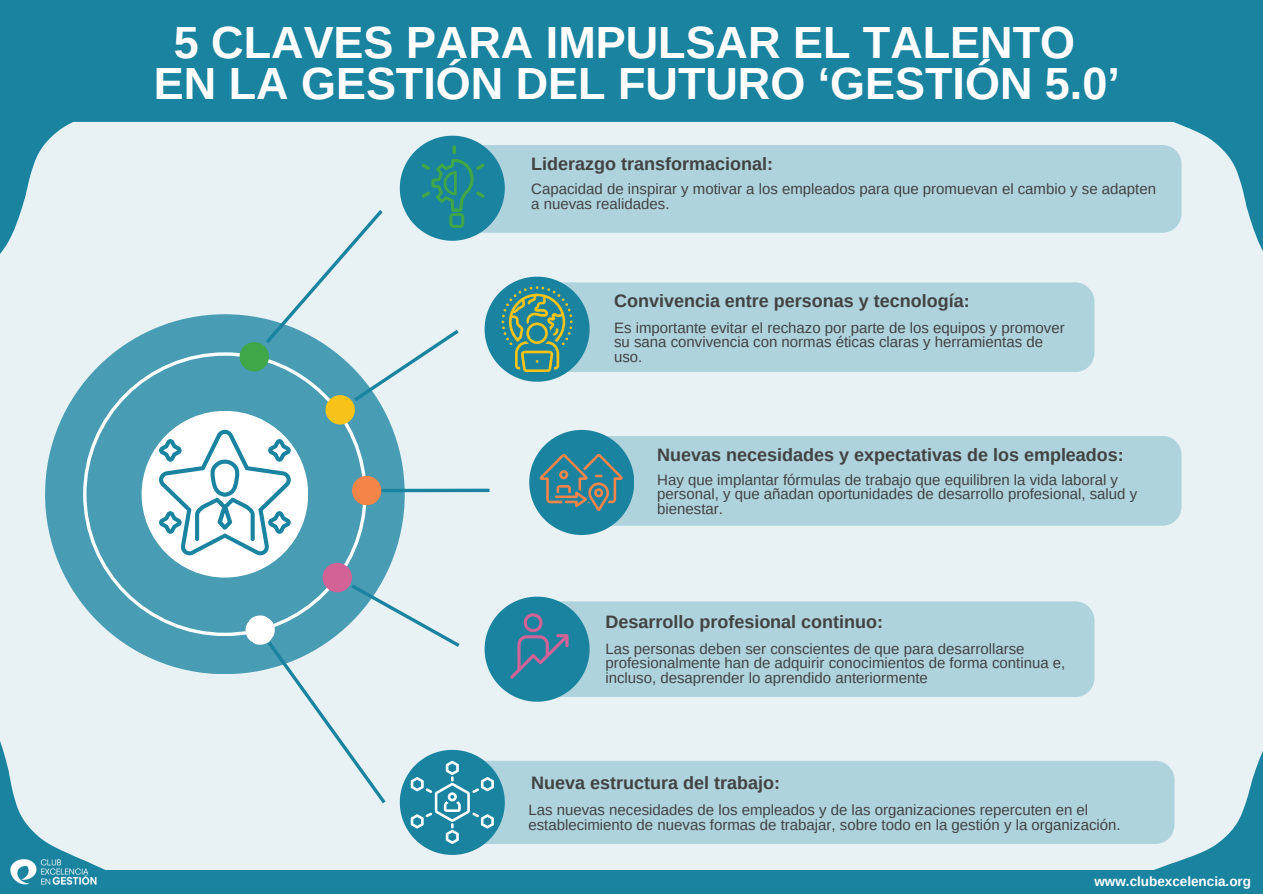
<style>
.page{position:relative;width:1263px;height:894px;background:#fff}
.page>*{position:absolute;margin:0;border:0;box-sizing:border-box;transform-origin:0 0}
.t1{font:700 45px "Arimo";color:#fff}
.t2{font:700 18px "Arimo";color:#424242}
.t3{font:15px/14.5px "Arimo";color:#424242}
.t4{font:700 13.5px "Arimo";color:#fff}
</style>
<div class="page">
<div style="left:0;top:122px;width:1263px;height:747px;background:#e8f2f5"></div>
<div style="left:45px;top:314px;width:360px;height:360px;background:#489cb3;border-radius:50%"></div>
<svg style="left:83px;top:555px;width:270px;height:80px"></svg>
<div style="left:142px;top:411px;width:166px;height:166px;background:#fff;border-radius:50%"></div>
<svg style="left:1107px;top:122px;width:156px;height:157px;background:#c0dce4"></svg>
<div style="left:435px;top:145px;width:746px;height:88px;background:#aed3dd;border-radius:19px"></div>
<div style="left:528px;top:282px;width:566px;height:90px;background:#aed3dd;border-radius:19px"></div>
<div style="left:525px;top:601px;width:569px;height:96px;background:#aed3dd;border-radius:19px"></div>
<div style="left:452px;top:760px;width:722px;height:83px;background:#aed3dd;border-radius:19px"></div>
<div style="left:563px;top:435px;width:618px;height:90px;background:#aed3dd;border-radius:19px"></div>
<svg style="left:240px;top:562px;width:349px;height:292px"></svg>
<svg style="left:0;top:122px;width:634px;height:433px"></svg>
<div style="left:0;top:0;width:1263px;height:122px;background:#1983a0"></div>
<div style="left:0;top:869px;width:1263px;height:24px;background:#1983a0"></div>
<svg style="left:0;top:697px;width:150px;height:173px;background:#d8e9ee"></svg>
<svg style="left:1108px;top:702px;width:155px;height:168px"></svg>
<img style="left:0;top:840px;width:125px;height:45px">
<p class="t1" style="left:174px;top:17px;width:903px">5 CLAVES PARA IMPULSAR EL TALENTO</p>
<p class="t1" style="left:154px;top:58px;width:967px">EN LA GESTIÓN DEL FUTURO ‘GESTIÓN 5.0’</p>
<p class="t2" style="left:531px;top:153px;width:243px">Liderazgo transformacional:</p>
<p class="t3" style="left:531px;top:182px;width:626px">Capacidad de inspirar y motivar a los empleados para que promuevan el cambio y se adapten a nuevas realidades.</p>
<p class="t2" style="left:614px;top:291px;width:357px">Convivencia entre personas y tecnología:</p>
<p class="t3" style="left:614px;top:320px;width:452px">Es importante evitar el rechazo por parte de los equipos y promover su sana convivencia con normas éticas claras y herramientas de uso.</p>
<p class="t2" style="left:657px;top:444px;width:468px">Nuevas necesidades y expectativas de los empleados:</p>
<p class="t3" style="left:657px;top:472px;width:481px">Hay que implantar fórmulas de trabajo que equilibren la vida laboral y personal, y que añadan oportunidades de desarrollo profesional, salud y bienestar.</p>
<p class="t2" style="left:605px;top:611px;width:279px">Desarrollo profesional continuo:</p>
<p class="t3" style="left:605px;top:641px;width:461px">Las personas deben ser conscientes de que para desarrollarse profesionalmente han de adquirir conocimientos de forma continua e, incluso, desaprender lo aprendido anteriormente</p>
<p class="t2" style="left:531px;top:772px;width:250px">Nueva estructura del trabajo:</p>
<p class="t3" style="left:528px;top:802px;width:594px">Las nuevas necesidades de los empleados y de las organizaciones repercuten en el establecimiento de nuevas formas de trabajar, sobre todo en la gestión y la organización.</p>
<p class="t4" style="left:1094px;top:873px;width:158px">www.clubexcelencia.org</p>
</div>
